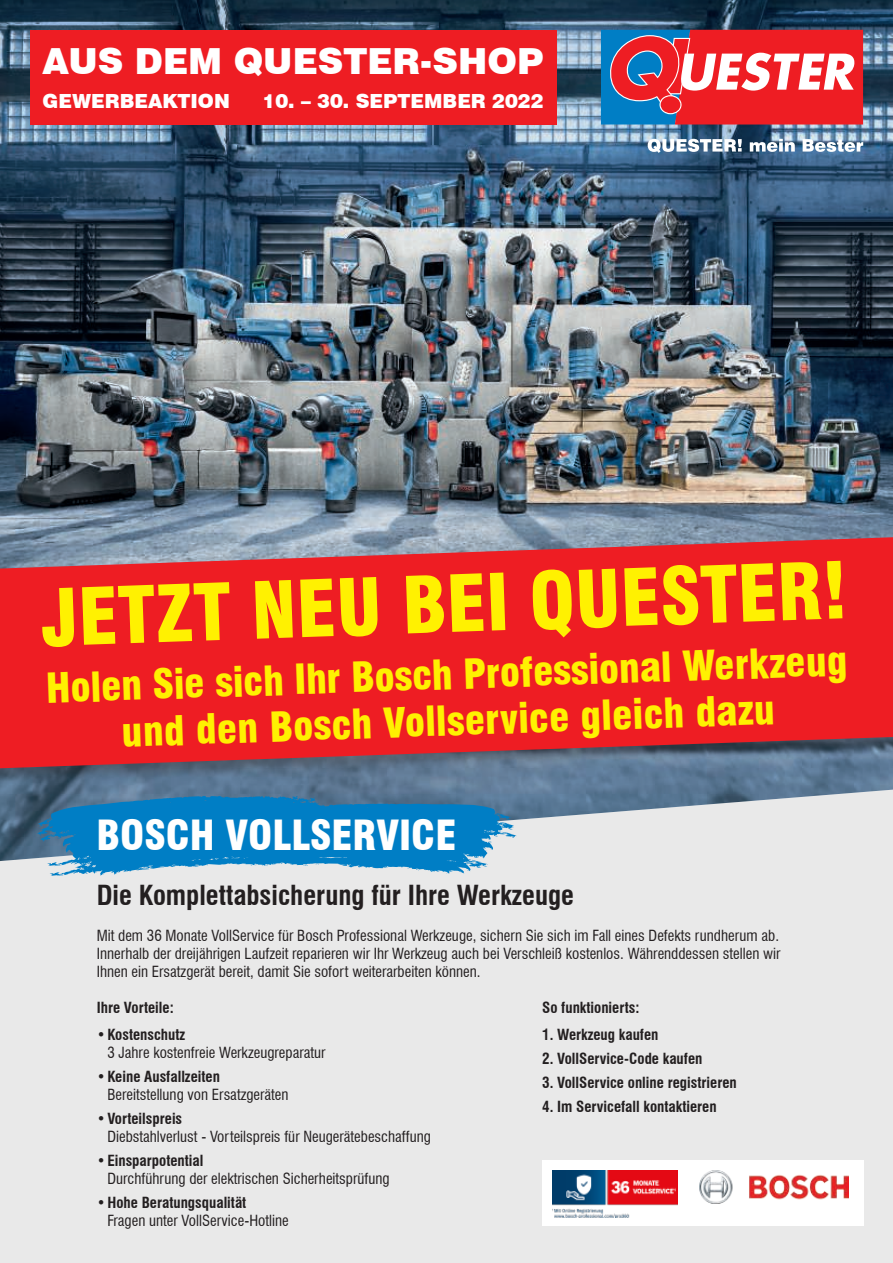
<style>
.page{position:relative;width:893px;height:1263px;background:#fff}
.page>*{position:absolute;margin:0;border:0;box-sizing:border-box;transform-origin:0 0}
.t1{font:900 condensed 76.5px "Swiss 721 BT";color:#fff101}
.t2{font:900 condensed 40.65px "Swiss 721 BT";color:#fff}
.t3{font:900 condensed 40.5px/46.5px "Swiss 721 BT";color:#fff101;text-align:center}
.t4{font:900 36px "Swiss 721 BT";color:#fff}
.t5{font:700 condensed 27px "Swiss 721 BT";color:#231f20}
.t6{font:900 19.5px "Swiss 721 BT";color:#fff}
.t7{font:condensed 15px/18px "Swiss 721 BT";color:#231f20;text-align:justify}
.t8{font:700 condensed 15px "Swiss 721 BT";color:#231f20}
</style>
<div class="page">
<div style="left:0;top:719px;width:893px;height:544px;background:#e9e9e9"></div>
<img style="left:0;top:0;width:893px;height:861px">
<svg style="left:601px;top:30px;width:262px;height:95px;background:#c95463"></svg>
<svg style="left:648px;top:139px;width:215px;height:14px"></svg>
<div style="left:30px;top:30px;width:526px;height:95px;background:#ee1d23"></div>
<div style="left:0;top:535px;width:893px;height:250px;background:#231f20;opacity:.4"></div>
<svg style="left:0;top:537px;width:893px;height:231px;background:#dd2b33"></svg>
<svg style="left:37px;top:796px;width:479px;height:80px;background:#2c8cc4"></svg>
<div style="left:542px;top:1160px;width:321px;height:66px;background:#fff"></div>
<img style="left:552px;top:1170px;width:126px;height:47px">
<img style="left:699px;top:1170px;width:149px;height:34px">
<h3 class="t4" style="left:43px;top:47px;width:503px">AUS DEM QUESTER-SHOP</h3>
<h3 class="t6" style="left:43px;top:94px;width:189px">GEWERBEAKTION</h3>
<h3 class="t6" style="left:263px;top:94px;width:282px">10. – 30. SEPTEMBER 2022</h3>
<h1 class="t1" style="left:40px;top:587px;width:808px;rotate:-2deg">JETZT NEU BEI QUESTER!</h1>
<h3 class="t3" style="left:45px;top:668px;width:803px;rotate:-2deg">Holen Sie sich Ihr Bosch Professional Werkzeug und den Bosch Vollservice gleich dazu</h3>
<h2 class="t2" style="left:97px;top:819px;width:361px">BOSCH VOLLSERVICE</h2>
<h3 class="t5" style="left:97px;top:884px;width:479px">Die Komplettabsicherung für Ihre Werkzeuge</h3>
<p class="t7" style="left:97px;top:928px;width:685px">Mit dem 36 Monate VollService für Bosch Professional Werkzeuge, sichern Sie sich im Fall eines Defekts rundherum ab.<br>Innerhalb der dreijährigen Laufzeit reparieren wir Ihr Werkzeug auch bei Verschleiß kostenlos. Währenddessen stellen wir Ihnen ein Ersatzgerät bereit, damit Sie sofort weiterarbeiten können.</p>
<p class="t8" style="left:97px;top:1001px;width:79px">Ihre Vorteile:</p>
<p class="t8" style="left:97px;top:1028px;width:90px">• Kostenschutz</p>
<p class="t7" style="left:107px;top:1045px;width:220px">3 Jahre kostenfreie Werkzeugreparatur</p>
<p class="t8" style="left:97px;top:1070px;width:125px">• Keine Ausfallzeiten</p>
<p class="t7" style="left:107px;top:1087px;width:183px">Bereitstellung von Ersatzgeräten</p>
<p class="t8" style="left:97px;top:1112px;width:87px">• Vorteilspreis</p>
<p class="t7" style="left:107px;top:1129px;width:325px">Diebstahlverlust - Vorteilspreis für Neugerätebeschaffung</p>
<p class="t8" style="left:97px;top:1154px;width:108px">• Einsparpotential</p>
<p class="t7" style="left:107px;top:1171px;width:284px">Durchführung der elektrischen Sicherheitsprüfung</p>
<p class="t8" style="left:97px;top:1196px;width:151px">• Hohe Beratungsqualität</p>
<p class="t7" style="left:107px;top:1213px;width:183px">Fragen unter VollService-Hotline</p>
<p class="t8" style="left:542px;top:1001px;width:99px">So funktionierts:</p>
<p class="t8" style="left:542px;top:1028px;width:118px">1. Werkzeug kaufen</p>
<p class="t8" style="left:542px;top:1052px;width:162px">2. VollService-Code kaufen</p>
<p class="t8" style="left:542px;top:1076px;width:196px">3. VollService online registrieren</p>
<p class="t8" style="left:542px;top:1100px;width:176px">4. Im Servicefall kontaktieren</p>
</div>
